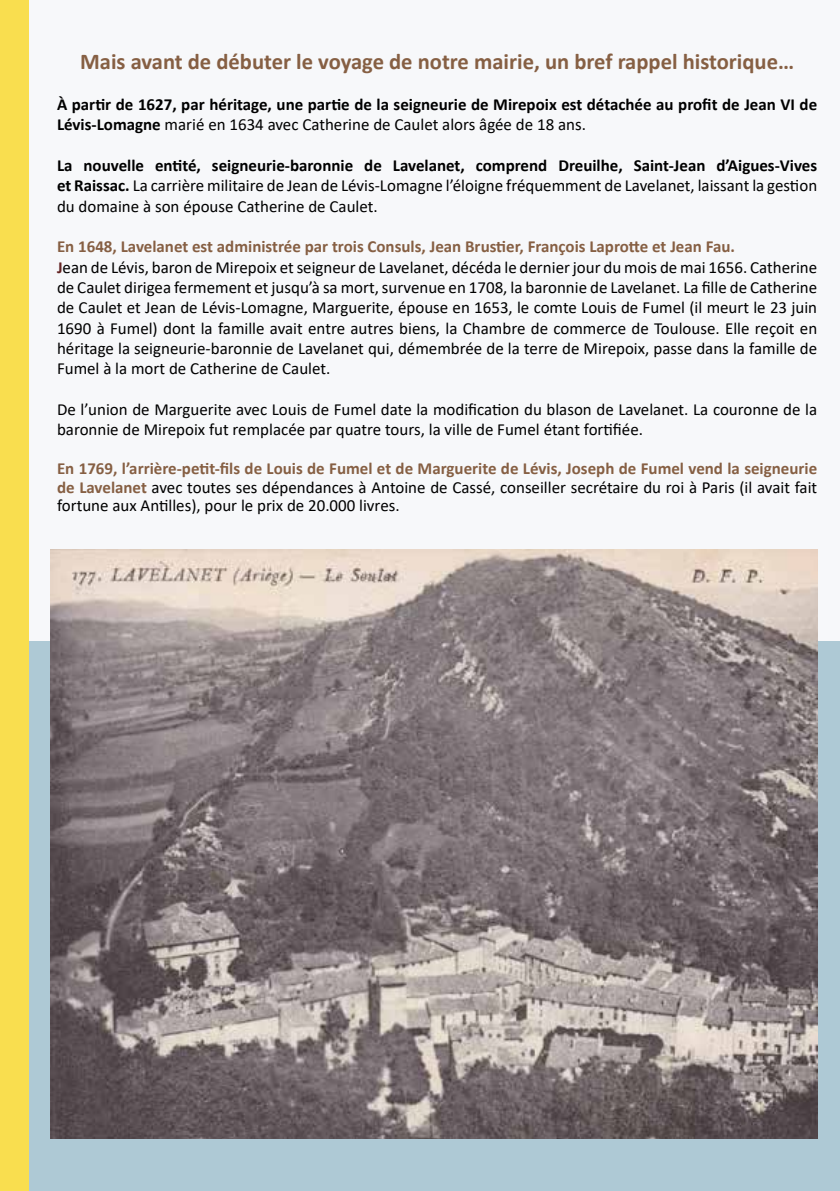
<style>
.page{position:relative;width:840px;height:1191px;background:#fff}
.page>*{position:absolute;margin:0;border:0;box-sizing:border-box;transform-origin:0 0}
.t1{font:700 22.6px "Calibri";color:#865f43}
.t2{font:17px/20.4px "Calibri";color:#000;text-align:justify}
.t3{font:700 17px/20.4px "Calibri";color:#000}
.s1{font-weight:400}
.s2{font-weight:700}
.s3{font-weight:700;color:#865f43}
.s4{font-weight:700;color:#632423}
</style>
<div class="page">
<div style="left:0;top:0;width:839px;height:1191px;background:#f7f8fa"></div>
<div style="left:0;top:641px;width:839px;height:550px;background:#aec9d5"></div>
<img style="left:51px;top:550px;width:765px;height:588px">
<div style="left:0;top:0;width:29px;height:1191px;background:#f9de4f"></div>
<h1 class="t1" style="left:80px;top:46px;width:715px">Mais avant de débuter le voyage de notre mairie, un bref rappel historique…</h1>
<p class="t3" style="left:57px;top:94px;width:761px">À partir de 1627, par héritage, une partie de la seigneurie de Mirepoix est détachée au profit de Jean VI de<br>Lévis-Lomagne <span class="s1">marié en 1634 avec Catherine de Caulet alors âgée de 18 ans.</span></p>
<p class="t2" style="left:57px;top:155px;width:761px"><span class="s2">La nouvelle entité, seigneurie-baronnie de Lavelanet, comprend Dreuilhe, Saint-Jean d’Aigues-Vives et Raissac.</span> La carrière militaire de Jean de Lévis-Lomagne l’éloigne fréquemment de Lavelanet, laissant la gestion du domaine à son épouse Catherine de Caulet.</p>
<p class="t2" style="left:57px;top:236px;width:761px;text-align:left"><span class="s3">En 1648, Lavelanet est administrée par trois Consuls, Jean Brustier, François Laprotte et Jean Fau.<br></span><span class="s4">J</span>ean de Lévis, baron de Mirepoix et seigneur de Lavelanet, décéda le dernier jour du mois de mai 1656. Catherine de Caulet dirigea fermement et jusqu’à sa mort, survenue en 1708, la baronnie de Lavelanet. La fille de Catherine de Caulet et Jean de Lévis-Lomagne, Marguerite, épouse en 1653, le comte Louis de Fumel (il meurt le 23 juin 1690 à Fumel) dont la famille avait entre autres biens, la Chambre de commerce de Toulouse. Elle reçoit en héritage la seigneurie-baronnie de Lavelanet qui, démembrée de la terre de Mirepoix, passe dans la famille de Fumel à la mort de Catherine de Caulet.</p>
<p class="t2" style="left:57px;top:398px;width:761px">De l’union de Marguerite avec Louis de Fumel date la modification du blason de Lavelanet. La couronne de la baronnie de Mirepoix fut remplacée par quatre tours, la ville de Fumel étant fortifiée.</p>
<p class="t2" style="left:57px;top:458px;width:761px;line-height:18.6px"><span class="s3">En 1769, l’arrière-petit-fils de Louis de Fumel et de Marguerite de Lévis, Joseph de Fumel vend la seigneurie de Lavelanet</span> avec toutes ses dépendances à Antoine de Cassé, conseiller secrétaire du roi à Paris (il avait fait fortune aux Antilles), pour le prix de 20.000 livres.</p>
</div>
